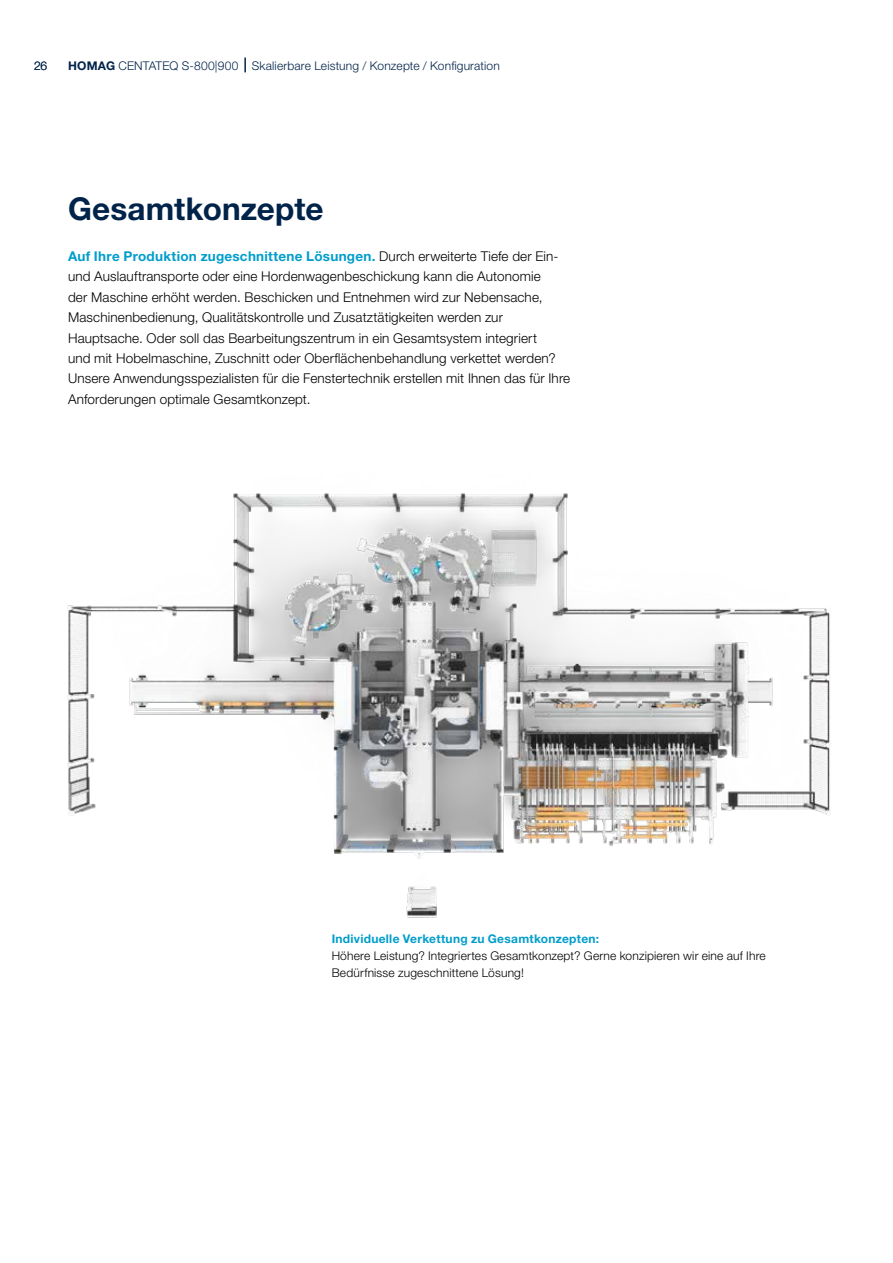
<style>
.page{position:relative;width:893px;height:1263px;background:#fff}
.page>*{position:absolute;margin:0;border:0;box-sizing:border-box;transform-origin:0 0}
.t1{font:700 31.5px "Helvetica Neue LTW1 G";color:#00234a}
.t2{font:300 13.5px/20.4px "Helvetica Neue LTW1 G";letter-spacing:.01em;color:#000}
.t3{font:300 12px/17.2px "Helvetica Neue LTW1 G";letter-spacing:.015em;color:#000}
.t4{font:300 12px "Helvetica Neue LTW1 G";letter-spacing:.015em;color:#00234a}
.t5{font:700 12px "Helvetica Neue LTW1 G";letter-spacing:.02em;color:#009dcc}
.s1{font-weight:700}
.s2{font-weight:700;color:#009dcc}
</style>
<div class="page">
<img style="left:67px;top:493px;width:764px;height:425px">
<svg style="left:244px;top:58px;width:2px;height:14px"></svg>
<p class="t4" style="left:34px;top:58px;width:15px">26</p>
<p class="t4" style="left:68px;top:58px;width:433px"><span class="s1">HOMAG</span> CENTATEQ S-800|900 Skalierbare Leistung / Konzepte / Konfiguration</p>
<h1 class="t1" style="left:68px;top:190px;width:257px">Gesamtkonzepte</h1>
<p class="t2" style="left:68px;top:246px;width:504px"><span class="s2">Auf Ihre Produktion zugeschnittene Lösungen.</span> Durch erweiterte Tiefe der Ein&shy;und Auslauftransporte oder eine Hordenwagenbeschickung kann die Autonomie<br>der Maschine erhöht werden. Beschicken und Entnehmen wird zur Nebensache, Maschinenbedienung, Qualitätskontrolle und Zusatztätigkeiten werden zur Hauptsache. Oder soll das Bearbeitungszentrum in ein Gesamtsystem integriert<br>und mit Hobelmaschine, Zuschnitt oder Oberflächenbehandlung verkettet werden?<br>Unsere Anwendungsspezialisten für die Fenstertechnik erstellen mit Ihnen das für Ihre Anforderungen optimale Gesamtkonzept.</p>
<p class="t5" style="left:332px;top:931px;width:269px">Individuelle Verkettung zu Gesamtkonzepten:</p>
<p class="t3" style="left:332px;top:947px;width:436px">Höhere Leistung? Integriertes Gesamtkonzept? Gerne konzipieren wir eine auf Ihre<br>Bedürfnisse zugeschnittene Lösung!</p>
</div>
